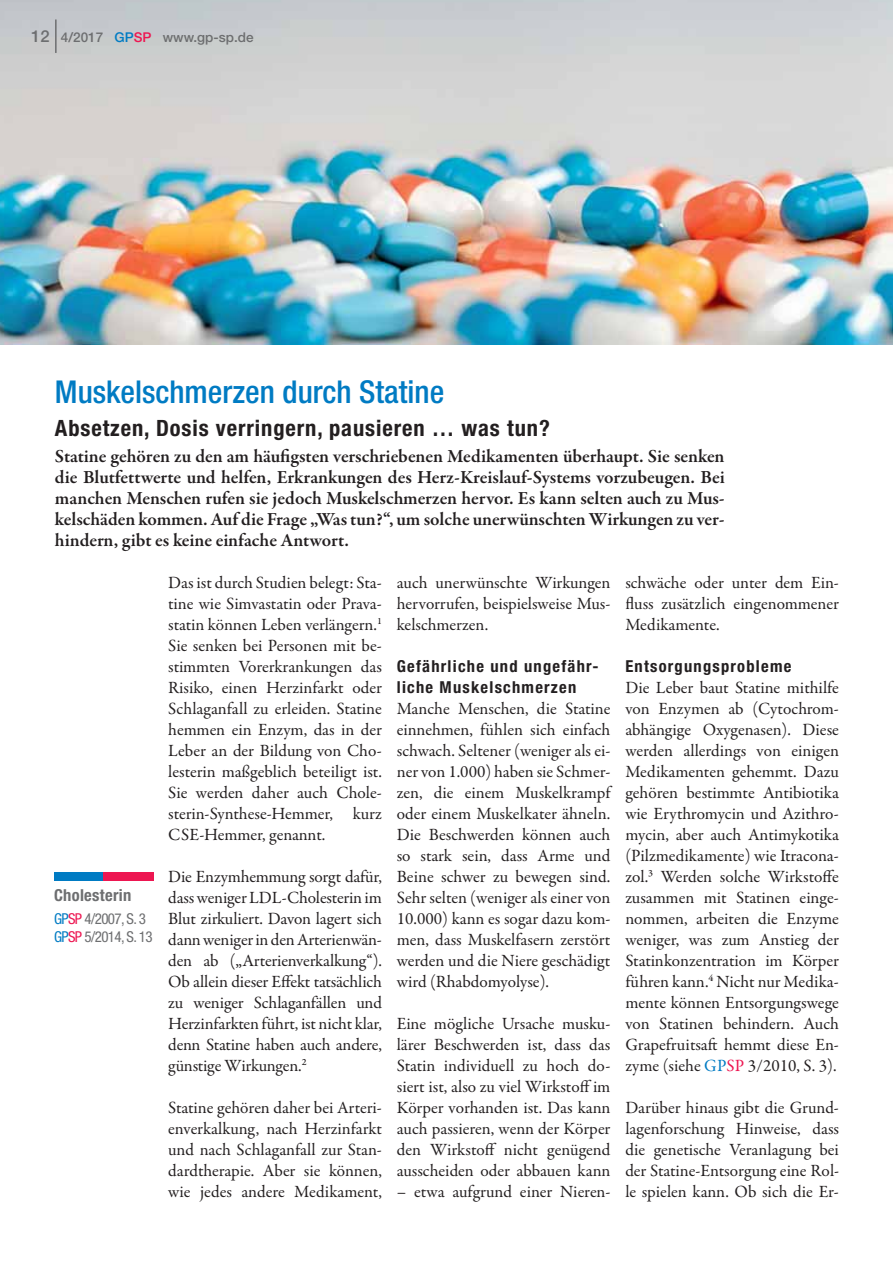
<style>
.page{position:relative;width:893px;height:1263px;background:#fff}
.page>*{position:absolute;margin:0;border:0;box-sizing:border-box;transform-origin:0 0}
.t1{font:500 condensed 31.5px "Helvetica Neue LT Std";color:#007bc3}
.t2{font:700 condensed 22.5px "Helvetica Neue LT";letter-spacing:.04em;color:#231f20}
.t3{font:600 18.75px/21px "Garamond Premr Pro";letter-spacing:-.005em;color:#231f20;text-align:justify}
.t4{font:17.25px/21px "Garamond Premr Pro 2";color:#231f20;text-align:justify}
.t5{font:700 condensed 16.5px/21px "Helvetica Neue LT";letter-spacing:.075em;color:#231f20}
.t6{font:700 condensed 16.5px "Helvetica Neue LT";letter-spacing:.02em;color:#6d6e70}
.t7{font:condensed 15px/18px "Helvetica Neue LT";letter-spacing:-.04em;color:#6d6e70}
.t8{font:500 13.5px "Helvetica Neue LT";color:#6d6e70}
.s1{font-size:16.5px}
.s2{color:#007bc3}
.s3{color:#ed1651}
</style>
<div class="page">
<div style="left:54px;top:872px;width:50px;height:9px;background:#007bc3"></div>
<div style="left:103px;top:872px;width:50px;height:9px;background:#ed1651"></div>
<img style="left:0;top:0;width:893px;height:344px">
<hr style="left:55px;top:19px;width:2px;height:34px;background:#6d6e70">
<p class="t8" style="left:31px;top:32px;width:224px"><span class="s1">12</span> 4/2017 <span class="s2">GP</span><span class="s3">SP</span> www.gp-sp.de</p>
<h1 class="t1" style="left:55px;top:381px;width:391px">Muskelschmerzen durch Statine</h1>
<h2 class="t2" style="left:55px;top:420px;width:496px">Absetzen, Dosis verringern, pausieren … was tun?</h2>
<p class="t3" style="left:55px;top:447px;width:671px">Statine gehören zu den am häufigsten verschriebenen Medikamenten überhaupt. Sie senken die Blutfettwerte und helfen, Erkrankungen des Herz-Kreislauf-Systems vorzubeugen. Bei manchen Menschen rufen sie jedoch Muskelschmerzen hervor. Es kann selten auch zu Mus&shy;kelschäden kommen. Auf die Frage „Was tun?“, um solche unerwünschten Wirkungen zu ver&shy;hindern, gibt es keine einfache Antwort.</p>
<p class="t4" style="left:168px;top:573px;width:215px">Das ist durch Studien belegt: Sta&shy;tine wie Simvastatin oder Prava&shy;statin können Leben verlängern.<sup>1<br></sup>Sie senken bei Personen mit be&shy;stimmten Vorerkrankungen das Risiko, einen Herzinfarkt oder Schlaganfall zu erleiden. Statine hemmen ein Enzym, das in der Leber an der Bildung von Cho&shy;lesterin maßgeblich beteiligt ist.<br>Sie werden daher auch Chole&shy;sterin-Synthese-Hemmer, kurz CSE-Hemmer, genannt.</p>
<p class="t4" style="left:168px;top:867px;width:215px">Die Enzymhemmung sorgt dafür, dass weniger LDL-Cholesterin im Blut zirkuliert. Davon lagert sich dann weniger in den Arterienwän&shy;den ab („Arterienverkalkung“).<br>Ob allein dieser Effekt tatsächlich zu weniger Schlaganfällen und Herzinfarkten führt, ist nicht klar, denn Statine haben auch andere, günstige Wirkungen.<sup>2</sup></p>
<p class="t4" style="left:168px;top:1098px;width:215px">Statine gehören daher bei Arteri&shy;enverkalkung, nach Herzinfarkt und nach Schlaganfall zur Stan&shy;dardtherapie. Aber sie können, wie jedes andere Medikament,</p>
<p class="t4" style="left:625px;top:573px;width:215px">schwäche oder unter dem Ein&shy;fluss zusätzlich eingenommener Medikamente.</p>
<p class="t5" style="left:625px;top:658px;width:168px">Entsorgungsprobleme</p>
<p class="t4" style="left:625px;top:678px;width:215px">Die Leber baut Statine mithilfe von Enzymen ab (Cytochrom&shy;abhängige Oxygenasen). Diese werden allerdings von einigen Medikamenten gehemmt. Dazu gehören bestimmte Antibiotika wie Erythromycin und Azithro&shy;mycin, aber auch Antimykotika (Pilzmedikamente) wie Itracona&shy;zol.<sup>3</sup> Werden solche Wirkstoffe zusammen mit Statinen einge&shy;nommen, arbeiten die Enzyme weniger, was zum Anstieg der Statinkonzentration im Körper führen kann.<sup>4</sup> Nicht nur Medika&shy;mente können Entsorgungswege von Statinen behindern. Auch Grapefruitsaft hemmt diese En&shy;zyme (siehe <span class="s2">GP</span><span class="s3">SP</span> 3/2010, S. 3).</p>
<p class="t4" style="left:625px;top:1098px;width:215px">Darüber hinaus gibt die Grund&shy;lagenforschung Hinweise, dass die genetische Veranlagung bei der Statine-Entsorgung eine Rol&shy;le spielen kann. Ob sich die Er-</p>
<p class="t4" style="left:397px;top:573px;width:215px">auch unerwünschte Wirkungen hervorrufen, beispielsweise Mus - kelschmerzen.</p>
<p class="t5" style="left:397px;top:658px;width:203px">Gefährliche und ungefähr&shy;liche Muskelschmerzen</p>
<p class="t4" style="left:397px;top:699px;width:215px">Manche Menschen, die Statine einnehmen, fühlen sich einfach schwach. Seltener (weniger als ei&shy;ner von 1.000) haben sie Schmer&shy;zen, die einem Muskelkrampf oder einem Muskelkater ähneln.<br>Die Beschwerden können auch so stark sein, dass Arme und Beine schwer zu bewegen sind.<br>Sehr selten (weniger als einer von 10.000) kann es sogar dazu kom&shy;men, dass Muskelfasern zerstört werden und die Niere geschädigt wird (Rhabdomyolyse).</p>
<p class="t4" style="left:397px;top:1014px;width:215px">Eine mögliche Ursache musku&shy;lärer Beschwerden ist, dass das Statin individuell zu hoch do&shy;siert ist, also zu viel Wirkstoff im Körper vorhanden ist. Das kann auch passieren, wenn der Körper den Wirkstoff nicht genügend ausscheiden oder abbauen kann</p>
<p class="t4" style="left:397px;top:1182px;width:215px">– etwa aufgrund einer Nieren-</p>
<p class="t6" style="left:54px;top:889px;width:79px">Cholesterin</p>
<p class="t7" style="left:54px;top:911px;width:100px"><span class="s2">GP</span><span class="s3">SP</span> 4/2007, S. 3<br><span class="s2">GP</span><span class="s3">SP</span> 5/2014, S. 13</p>
</div>
